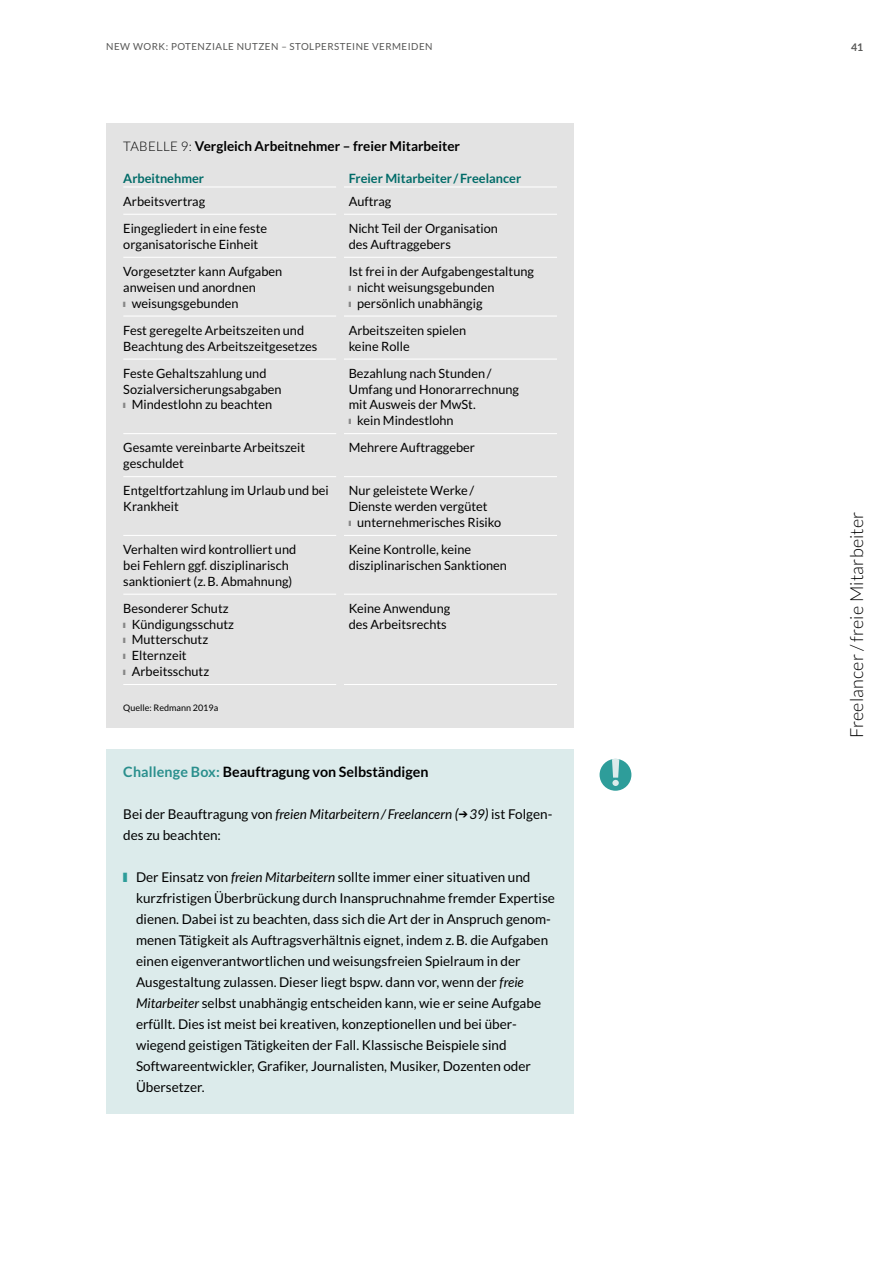
<style>
.page{position:relative;width:893px;height:1263px;background:#fff}
.page>*{position:absolute;margin:0;border:0;box-sizing:border-box;transform-origin:0 0}
.t1{font:300 18px "Lato";letter-spacing:.01em;color:#000}
.t2{font:700 14.25px "Lato";color:#000}
.t3{font:13.5px/21px "Lato";color:#000}
.t4{font:700 13.5px "Lato";color:#000}
.t5{font:12.75px/15.8px "Lato";color:#000}
.t6{font:700 12.75px "Lato";color:#006b68}
.t7{font:700 10.5px "Lato";color:#575756}
.t8{font:9.75px "Lato";letter-spacing:.05em;color:#575756}
.t9{font:9px "Lato";color:#000}
.s1{font-weight:300;font-size:13.2px}
.s2{color:#878787}
.s3{color:#2a8f8d}
.s4{font-style:italic}
.s5{font-style:italic;font-size:14.25px}
.s6{color:#2e9d9a}
</style>
<div class="page">
<div style="left:106px;top:123px;width:468px;height:605px;background:#e3e3e3"></div>
<hr style="left:123px;top:214px;width:213px;height:1px;background:#fff">
<hr style="left:344px;top:214px;width:213px;height:1px;background:#fff">
<hr style="left:123px;top:257px;width:213px;height:1px;background:#fff">
<hr style="left:344px;top:257px;width:213px;height:1px;background:#fff">
<hr style="left:123px;top:315px;width:213px;height:2px;background:#fff">
<hr style="left:344px;top:315px;width:213px;height:2px;background:#fff">
<hr style="left:123px;top:359px;width:213px;height:1px;background:#fff">
<hr style="left:344px;top:359px;width:213px;height:1px;background:#fff">
<hr style="left:123px;top:433px;width:213px;height:1px;background:#fff">
<hr style="left:344px;top:433px;width:213px;height:1px;background:#fff">
<hr style="left:123px;top:476px;width:213px;height:1px;background:#fff">
<hr style="left:344px;top:476px;width:213px;height:1px;background:#fff">
<hr style="left:123px;top:535px;width:213px;height:1px;background:#fff">
<hr style="left:344px;top:535px;width:213px;height:1px;background:#fff">
<hr style="left:123px;top:594px;width:213px;height:1px;background:#fff">
<hr style="left:344px;top:594px;width:213px;height:1px;background:#fff">
<hr style="left:123px;top:186px;width:213px;height:1px;background:#fff">
<hr style="left:344px;top:186px;width:213px;height:1px;background:#fff">
<hr style="left:123px;top:684px;width:213px;height:1px;background:#fff">
<hr style="left:344px;top:684px;width:213px;height:1px;background:#fff">
<div style="left:106px;top:749px;width:468px;height:364px;background:#dcebeb"></div>
<div style="left:600px;top:759px;width:31px;height:32px;background:#2e9d9a;border-radius:50%"></div>
<svg style="left:612px;top:759px;width:7px;height:27px"></svg>
<p class="t8" style="left:106px;top:41px;width:328px">NEW WORK: POTENZIALE NUTZEN – STOLPERSTEINE VERMEIDEN</p>
<p class="t7" style="left:851px;top:41px;width:14px">41</p>
<p class="t4" style="left:123px;top:139px;width:338px"><span class="s1">TABELLE 9:</span> Vergleich Arbeitnehmer – freier Mitarbeiter</p>
<p class="t6" style="left:123px;top:171px;width:82px">Arbeitnehmer</p>
<p class="t6" style="left:349px;top:171px;width:174px">Freier Mitarbeiter /Freelancer</p>
<p class="t5" style="left:123px;top:193px;width:83px">Arbeitsvertrag</p>
<p class="t5" style="left:349px;top:193px;width:44px">Auftrag</p>
<p class="t5" style="left:123px;top:220px;width:145px">Eingegliedert in eine feste organisatorische Einheit</p>
<p class="t5" style="left:349px;top:220px;width:151px">Nicht Teil der Organisation des Auftraggebers</p>
<p class="t5" style="left:123px;top:263px;width:160px">Vorgesetzter kann Aufgaben anweisen und anordnen</p>
<p class="t5" style="left:123px;top:295px;width:117px"><span class="s2">■</span> weisungsgebunden</p>
<p class="t5" style="left:349px;top:263px;width:187px">Ist frei in der Aufgabengestaltung</p>
<p class="t5" style="left:349px;top:279px;width:147px"><span class="s2">■</span> nicht weisungsgebunden</p>
<p class="t5" style="left:349px;top:295px;width:135px"><span class="s2">■</span> persönlich unabhängig</p>
<p class="t5" style="left:123px;top:322px;width:196px">Fest geregelte Arbeitszeiten und<br>Beachtung des Arbeitszeitgesetzes</p>
<p class="t5" style="left:349px;top:322px;width:119px">Arbeitszeiten spielen keine Rolle</p>
<p class="t5" style="left:123px;top:365px;width:160px">Feste Gehaltszahlung und<br>Sozialversicherungsabgaben</p>
<p class="t5" style="left:123px;top:397px;width:150px"><span class="s2">■</span> Mindestlohn zu beachten</p>
<p class="t5" style="left:349px;top:365px;width:172px">Bezahlung nach Stunden/<br>Umfang und Honorarrechnung mit Ausweis der MwSt.</p>
<p class="t5" style="left:349px;top:412px;width:107px"><span class="s2">■</span> kein Mindestlohn</p>
<p class="t5" style="left:123px;top:440px;width:184px">Gesamte vereinbarte Arbeitszeit geschuldet</p>
<p class="t5" style="left:349px;top:440px;width:128px">Mehrere Auftraggeber</p>
<p class="t5" style="left:123px;top:483px;width:207px">Entgeltfortzahlung im Urlaub und bei<br>Krankheit</p>
<p class="t5" style="left:349px;top:483px;width:140px">Nur geleistete Werke/<br>Dienste werden vergütet</p>
<p class="t5" style="left:349px;top:514px;width:154px"><span class="s2">■</span> unternehmerisches Risiko</p>
<p class="t5" style="left:123px;top:542px;width:174px">Verhalten wird kontrolliert und bei Fehlern ggf. disziplinarisch sanktioniert (z.B. Abmahnung)</p>
<p class="t5" style="left:349px;top:542px;width:160px">Keine Kontrolle, keine disziplinarischen Sanktionen</p>
<p class="t5" style="left:123px;top:600px;width:107px">Besonderer Schutz</p>
<p class="t5" style="left:123px;top:616px;width:112px"><span class="s2">■</span> Kündigungsschutz</p>
<p class="t5" style="left:123px;top:632px;width:86px"><span class="s2">■</span> Mutterschutz</p>
<p class="t5" style="left:123px;top:648px;width:65px"><span class="s2">■</span> Elternzeit</p>
<p class="t5" style="left:123px;top:663px;width:87px"><span class="s2">■</span> Arbeitsschutz</p>
<p class="t5" style="left:349px;top:600px;width:103px">Keine Anwendung des Arbeitsrechts</p>
<p class="t9" style="left:123px;top:702px;width:96px">Quelle: Redmann 2019a</p>
<p class="t2" style="left:123px;top:764px;width:307px"><span class="s3">Challenge Box:</span> Beauftragung von Selbständigen</p>
<p class="t3" style="left:123px;top:804px;width:431px">Bei der Beauftragung von <span class="s4">freien Mitarbeitern/Freelancern</span> <span class="s5">(</span>➔ <span class="s4">39</span><span class="s5">)</span> ist Folgen&shy;des zu beachten:</p>
<p class="t3" style="left:136px;top:867px;width:420px;text-indent:-13px"><span class="s6">■</span> Der Einsatz von <span class="s4">freien Mitarbeitern</span> sollte immer einer situativen und kurzfristigen Überbrückung durch Inanspruchnahme fremder Expertise dienen. Dabei ist zu beachten, dass sich die Art der in Anspruch genom&shy;menen Tätigkeit als Auftragsverhältnis eignet, indem z.B. die Aufgaben einen eigenverantwortlichen und weisungsfreien Spielraum in der Ausgestaltung zulassen. Dieser liegt bspw. dann vor, wenn der <span class="s4">freie Mitarbeiter</span> selbst unabhängig entscheiden kann, wie er seine Aufgabe erfüllt. Dies ist meist bei kreativen, konzeptionellen und bei über&shy;wiegend geistigen Tätigkeiten der Fall. Klassische Beispiele sind Softwareentwickler, Grafiker, Journalisten, Musiker, Dozenten oder Übersetzer.</p>
<h1 class="t1" style="left:847px;top:738px;width:228px;rotate:-90deg">Freelancer/freie Mitarbeiter</h1>
</div>
